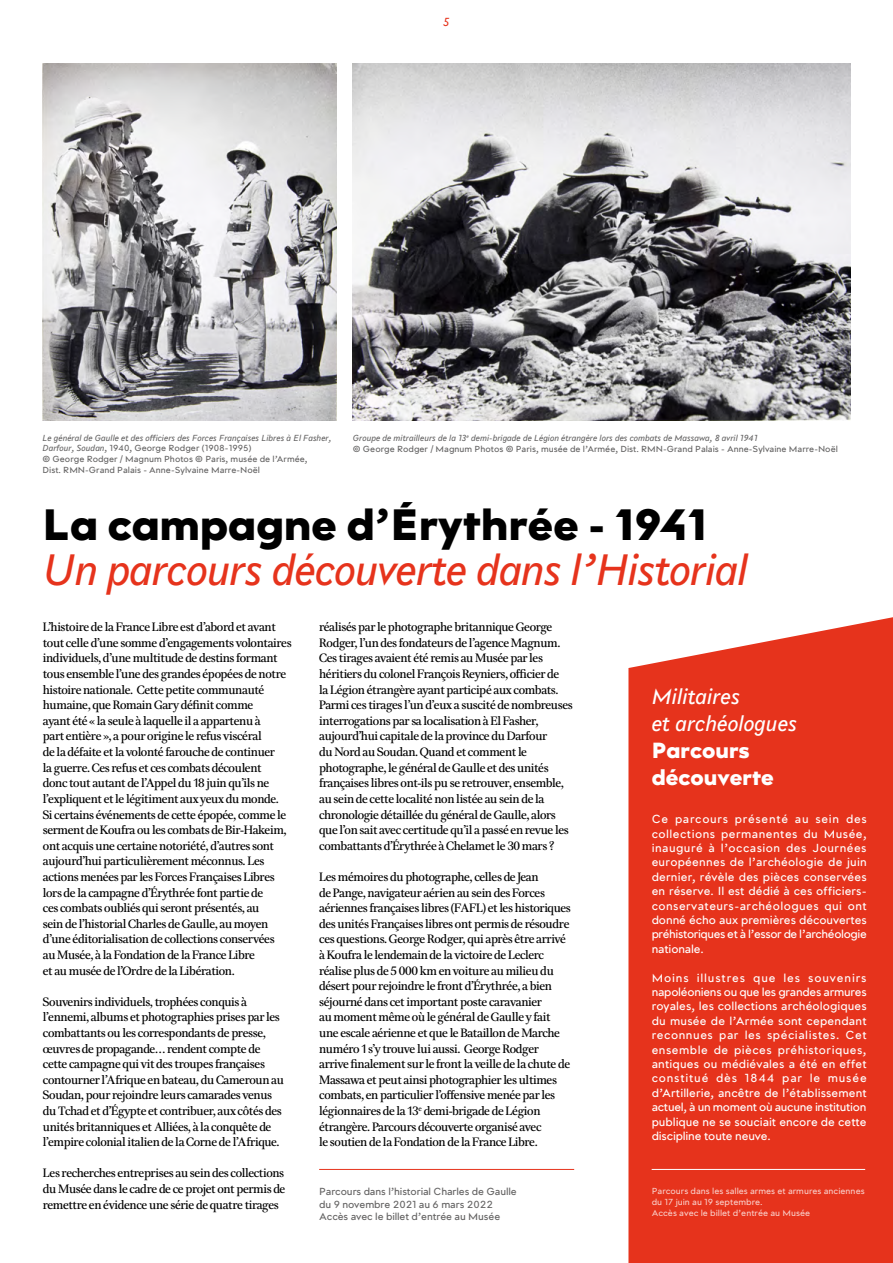
<style>
.page{position:relative;width:893px;height:1263px;background:#fff}
.page>*{position:absolute;margin:0;border:0;box-sizing:border-box;transform-origin:0 0}
.t1{font:45px "Kelvin Md AI Sansclairitalique";letter-spacing:-.02em;color:#e6331c}
.t2{font:45px "Kelvin Md AI Sansnoir";color:#000}
.t3{font:22.5px/27px "Kelvin Md AI Sansclairitalique";color:#fff}
.t4{font:22.5px/27px "Kelvin Md AI Sansnoir";color:#fff}
.t5{font:12px/15.6px "Kelvin Md AI Avecclair";letter-spacing:-.03em;color:#000}
.t6{font:12px/14.4px "Kelvin Md AI Sansclair";letter-spacing:-.015em;color:#fff;text-align:justify}
.t7{font:12px "Kelvin Md AI Sansclairitalique";color:#e6331c}
.t8{font:10.5px/12.6px "Kelvin Md AI Sansclair";letter-spacing:-.01em;color:#646363}
.t9{font:9px/10.8px "Kelvin Md AI Sansclair";color:#646363}
.t10{font:9px "Kelvin Md AI Sansclairitalique";color:#646363}
.t11{font:9px/10.8px "Kelvin Md AI Sansclair";color:#fff}
.s1{font-family:"Kelvin Md AI Sansclairitalique"}
</style>
<div class="page">
<hr style="left:319px;top:1169px;width:255px;height:1px;background:#e6331c">
<img style="left:43px;top:64px;width:293px;height:357px">
<img style="left:353px;top:64px;width:497px;height:357px">
<div style="left:628px;top:617px;width:265px;height:646px;background:#e6331c"></div>
<hr style="left:652px;top:1169px;width:213px;height:1px;background:#fff">
<p class="t7" style="left:443px;top:16px;width:7px">5</p>
<p class="t10" style="left:43px;top:433px;width:291px">Le général de Gaulle et des officiers des Forces Françaises Libres à El Fasher,</p>
<p class="t9" style="left:43px;top:443px;width:267px"><span class="s1">Darfour, Soudan</span>, 1940, George Rodger (1908-1995)<br>© George Rodger / Magnum Photos © Paris, musée de l’Armée,<br>Dist. RMN-Grand Palais - Anne-Sylvaine Marre-Noël</p>
<p class="t10" style="left:353px;top:433px;width:406px">Groupe de mitrailleurs de la 13<sup>e</sup> demi-brigade de Légion étrangère lors des combats de Massawa, 8 avril 1941</p>
<p class="t9" style="left:353px;top:443px;width:486px">© George Rodger / Magnum Photos © Paris, musée de l’Armée, Dist. RMN-Grand Palais - Anne-Sylvaine Marre-Noël</p>
<h1 class="t2" style="left:43px;top:502px;width:666px">La campagne d’Érythrée - 1941</h1>
<h1 class="t1" style="left:43px;top:547px;width:707px">Un parcours découverte dans l’Historial</h1>
<p class="t5" style="left:43px;top:619px;width:250px">L’histoire de la France Libre est d’abord et avant tout celle d’une somme d’engagements volontaires individuels, d’une multitude de destins formant tous ensemble l’une des grandes épopées de notre histoire nationale. Cette petite communauté humaine, que Romain Gary définit comme<br>ayant été « la seule à laquelle il a appartenu à<br>part entière », a pour origine le refus viscéral<br>de la défaite et la volonté farouche de continuer<br>la guerre. Ces refus et ces combats découlent<br>donc tout autant de l’Appel du 18 juin qu’ils ne l’expliquent et le légitiment aux yeux du monde.<br>Si certains événements de cette épopée, comme le serment de Koufra ou les combats de Bir-Hakeim, ont acquis une certaine notoriété, d’autres sont aujourd’hui particulièrement méconnus. Les actions menées par les Forces Françaises Libres lors de la campagne d’Érythrée font partie de<br>ces combats oubliés qui seront présentés, au<br>sein de l’historial Charles de Gaulle, au moyen d’une éditorialisation de collections conservées<br>au Musée, à la Fondation de la France Libre<br>et au musée de l’Ordre de la Libération.</p>
<p class="t5" style="left:43px;top:994px;width:243px">Souvenirs individuels, trophées conquis à l’ennemi, albums et photographies prises par les combattants ou les correspondants de presse, œuvres de propagande… rendent compte de cette campagne qui vit des troupes françaises contourner l’Afrique en bateau, du Cameroun au Soudan, pour rejoindre leurs camarades venus du Tchad et d’Égypte et contribuer, aux côtés des unités britanniques et Alliées, à la conquête de l’empire colonial italien de la Corne de l’Afrique.</p>
<p class="t5" style="left:43px;top:1165px;width:244px;text-align:justify">Les recherches entreprises au sein des collections du Musée dans le cadre de ce projet ont permis de remettre en évidence une série de quatre tirages</p>
<p class="t5" style="left:319px;top:619px;width:255px">réalisés par le photographe britannique George Rodger, l’un des fondateurs de l’agence Magnum.<br>Ces tirages avaient été remis au Musée par les héritiers du colonel François Reyniers, officier de<br>la Légion étrangère ayant participé aux combats.<br>Parmi ces tirages l’un d’eux a suscité de nombreuses interrogations par sa localisation à El Fasher, aujourd’hui capitale de la province du Darfour<br>du Nord au Soudan. Quand et comment le photographe, le général de Gaulle et des unités françaises libres ont-ils pu se retrouver, ensemble, au sein de cette localité non listée au sein de la chronologie détaillée du général de Gaulle, alors que l’on sait avec certitude qu’il a passé en revue les combattants d’Érythrée à Chelamet le 30 mars ?</p>
<p class="t5" style="left:319px;top:869px;width:253px">Les mémoires du photographe, celles de Jean<br>de Pange, navigateur aérien au sein des Forces aériennes françaises libres (FAFL) et les historiques des unités Françaises libres ont permis de résoudre ces questions. George Rodger, qui après être arrivé à Koufra le lendemain de la victoire de Leclerc réalise plus de 5 000 km en voiture au milieu du désert pour rejoindre le front d’Érythrée, a bien séjourné dans cet important poste caravanier<br>au moment même où le général de Gaulle y fait une escale aérienne et que le Bataillon de Marche numéro 1 s’y trouve lui aussi. George Rodger arrive finalement sur le front la veille de la chute de Massawa et peut ainsi photographier les ultimes combats, en particulier l’offensive menée par les légionnaires de la 13<sup>e</sup> demi-brigade de Légion étrangère. Parcours découverte organisé avec<br>le soutien de la Fondation de la France Libre.</p>
<p class="t8" style="left:319px;top:1186px;width:199px">Parcours dans l’historial Charles de Gaulle du 9 novembre 2021 au 6 mars 2022<br>Accès avec le billet d’entrée au Musée</p>
<h2 class="t3" style="left:652px;top:683px;width:147px">Militaires<br>et archéologues</h2>
<h2 class="t4" style="left:652px;top:737px;width:124px">Parcours découverte</h2>
<p class="t6" style="left:652px;top:812px;width:217px">Ce parcours présenté au sein des collections permanentes du Musée, inauguré à l’occasion des Journées européennes de l’archéologie de juin dernier, révèle des pièces conservées en réserve. Il est dédié à ces officiers&shy;conservateurs-archéologues qui ont donné écho aux premières découvertes préhistoriques et à l’essor de l’archéologie nationale.</p>
<p class="t6" style="left:652px;top:971px;width:217px">Moins illustres que les souvenirs napoléoniens ou que les grandes armures royales, les collections archéologiques du musée de l’Armée sont cependant reconnues par les spécialistes. Cet ensemble de pièces préhistoriques, antiques ou médiévales a été en effet constitué dès 1844 par le musée d’Artillerie, ancêtre de l’établissement actuel, à un moment où aucune institution publique ne se souciait encore de cette discipline toute neuve.</p>
<p class="t11" style="left:652px;top:1186px;width:215px">Parcours dans les salles armes et armures anciennes du 17 juin au 19 septembre.<br>Accès avec le billet d’entrée au Musée</p>
</div>
